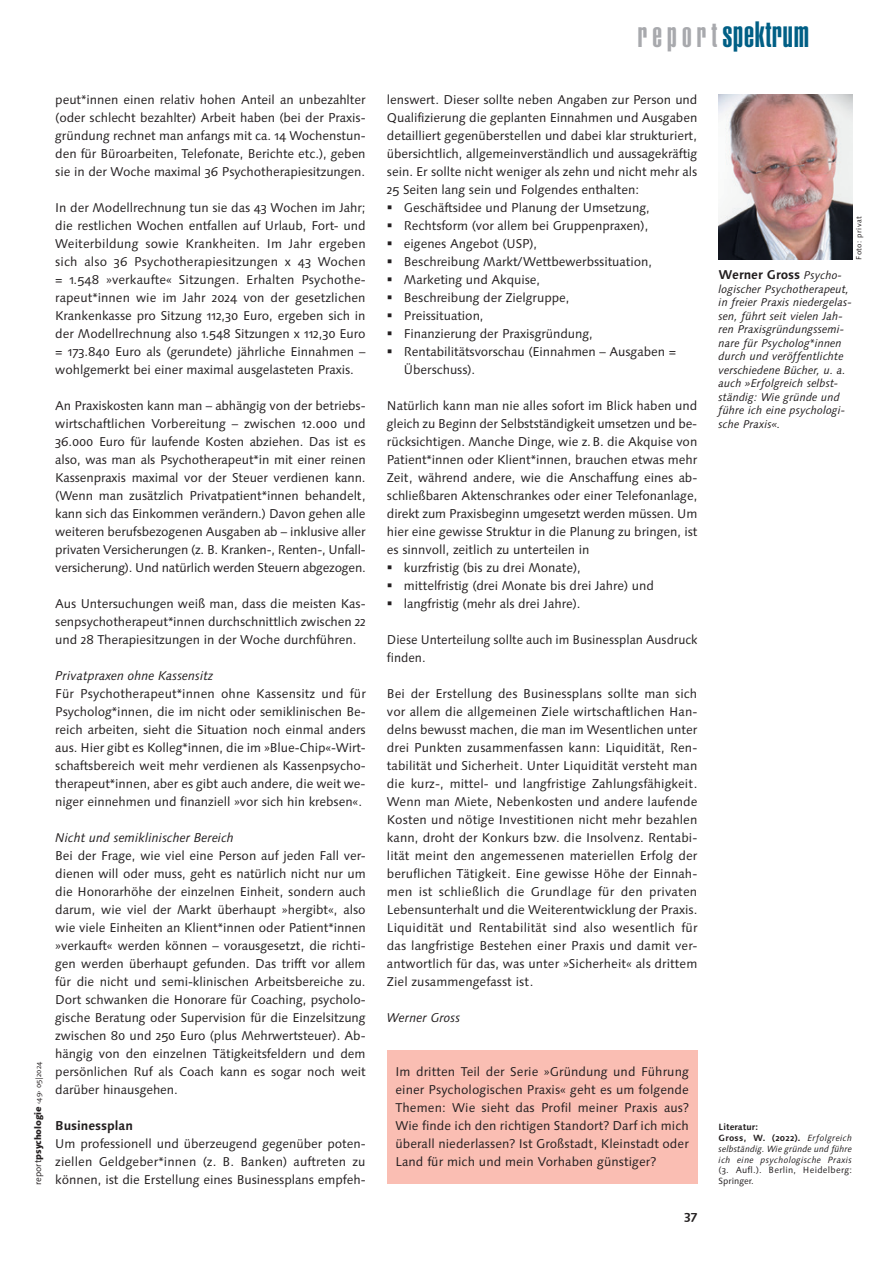
<style>
.page{position:relative;width:893px;height:1263px;background:#fff}
.page>*{position:absolute;margin:0;border:0;box-sizing:border-box;transform-origin:0 0}
.t1{font:900 extra-condensed 36px "Helvetica";letter-spacing:.02em;color:#005f85}
.t2{font:12.75px/18px "Linotype Syntax Os F";letter-spacing:-.005em;color:#231f20;text-align:justify}
.t3{font:italic 12.75px "Linotype Syntax Os F";letter-spacing:-.005em;color:#231f20}
.t4{font:700 12.75px "Linotype Syntax Os F";letter-spacing:-.005em;color:#231f20}
.t5{font:italic 11.25px/13.5px "Linotype Syntax Os F";color:#231f20}
.t6{font:italic 9px/10.8px "Linotype Syntax Os F";letter-spacing:.02em;color:#231f20}
.t7{font:9px/10.8px "Linotype Syntax Os F";letter-spacing:.025em;color:#231f20}
.t8{font:800 9px "Linotype Syntax Os F";letter-spacing:-.015em;color:#231f20}
.t9{font:7.5px "Linotype Syntax Os F";letter-spacing:.05em;color:#231f20}
.s1{font-weight:400}
.s2{font-weight:400;font-size:7.5px}
.s3{font-size:34.5px;color:#a8a9ad}
.s4{font-weight:400;font-style:italic;font-size:11.25px}
.s5{font-weight:700;font-style:normal}
</style>
<div class="page">
<div style="left:387px;top:1051px;width:310px;height:133px;background:#fabeb3"></div>
<img style="left:719px;top:94px;width:133px;height:165px">
<p class="t8" style="left:32px;top:1185px;width:125px;rotate:-90deg"><span class="s1">report</span>psychologie <span class="s2">‹49› 05|2024</span></p>
<p class="t2" style="left:55px;top:91px;width:312px">peut*innen einen relativ hohen Anteil an unbezahlter (oder schlecht bezahlter) Arbeit haben (bei der Praxis&shy;gründung rechnet man anfangs mit ca. 14 Wochenstun&shy;den für Büroarbeiten, Telefonate, Berichte etc.), geben sie in der Woche maximal 36 Psychotherapiesitzungen.</p>
<p class="t2" style="left:55px;top:199px;width:312px">In der Modellrechnung tun sie das 43 Wochen im Jahr; die restlichen Wochen entfallen auf Urlaub, Fort- und Weiterbildung sowie Krankheiten. Im Jahr ergeben sich also 36 Psychotherapiesitzungen x 43 Wochen = 1.548 »verkaufte« Sitzungen. Erhalten Psychothe&shy;rapeut*innen wie im Jahr 2024 von der gesetzlichen Krankenkasse pro Sitzung 112,30 Euro, ergeben sich in der Modellrechnung also 1.548 Sitzungen x 112,30 Euro = 173.840 Euro als (gerundete) jährliche Einnahmen – wohlgemerkt bei einer maximal ausgelasteten Praxis.</p>
<p class="t2" style="left:55px;top:397px;width:312px">An Praxiskosten kann man – abhängig von der betriebs&shy;wirtschaftlichen Vorbereitung – zwischen 12.000 und 36.000 Euro für laufende Kosten abziehen. Das ist es also, was man als Psychotherapeut*in mit einer reinen Kassenpraxis maximal vor der Steuer verdienen kann. (Wenn man zusätzlich Privatpatient*innen behandelt, kann sich das Einkommen verändern.) Davon gehen alle weiteren berufsbezogenen Ausgaben ab – inklusive aller privaten Versicherungen (z. B. Kranken-, Renten-, Unfall&shy;versicherung). Und natürlich werden Steuern abgezogen.</p>
<p class="t2" style="left:55px;top:595px;width:312px">Aus Untersuchungen weiß man, dass die meisten Kas&shy;senpsychotherapeut*innen durchschnittlich zwischen 22 und 28 Therapiesitzungen in der Woche durchführen.</p>
<p class="t3" style="left:55px;top:668px;width:160px">Privatpraxen ohne Kassensitz</p>
<p class="t2" style="left:55px;top:685px;width:312px">Für Psychotherapeut*innen ohne Kassensitz und für Psycholog*innen, die im nicht oder semiklinischen Be&shy;reich arbeiten, sieht die Situation noch einmal anders aus. Hier gibt es Kolleg*innen, die im »Blue-Chip«-Wirt&shy;schaftsbereich weit mehr verdienen als Kassenpsycho&shy;therapeut*innen, aber es gibt auch andere, die weit we&shy;niger einnehmen und finanziell »vor sich hin krebsen«.</p>
<p class="t3" style="left:55px;top:830px;width:180px">Nicht und semiklinischer Bereich</p>
<p class="t2" style="left:55px;top:847px;width:312px">Bei der Frage, wie viel eine Person auf jeden Fall ver&shy;dienen will oder muss, geht es natürlich nicht nur um die Honorarhöhe der einzelnen Einheit, sondern auch darum, wie viel der Markt überhaupt »hergibt«, also wie viele Einheiten an Klient*innen oder Patient*innen »verkauft« werden können – vorausgesetzt, die richti&shy;gen werden überhaupt gefunden. Das trifft vor allem für die nicht und semi-klinischen Arbeitsbereiche zu.<br>Dort schwanken die Honorare für Coaching, psycholo&shy;gische Beratung oder Supervision für die Einzelsitzung zwischen 80 und 250 Euro (plus Mehrwertsteuer). Ab&shy;hängig von den einzelnen Tätigkeitsfeldern und dem persönlichen Ruf als Coach kann es sogar noch weit darüber hinausgehen.</p>
<p class="t4" style="left:55px;top:1118px;width:79px">Businessplan</p>
<p class="t2" style="left:55px;top:1135px;width:312px">Um professionell und überzeugend gegenüber poten&shy;ziellen Geldgeber*innen (z. B. Banken) auftreten zu können, ist die Erstellung eines Businessplans empfeh-</p>
<h1 class="t1" style="left:638px;top:14px;width:173px"><span class="s3">report</span> spektrum</h1>
<p class="t2" style="left:387px;top:91px;width:312px">lenswert. Dieser sollte neben Angaben zur Person und</p>
<p class="t2" style="left:387px;top:109px;width:312px">Qualifizierung die geplanten Einnahmen und Ausgaben</p>
<p class="t2" style="left:387px;top:127px;width:312px">detailliert gegenüberstellen und dabei klar strukturiert,</p>
<p class="t2" style="left:387px;top:145px;width:312px">übersichtlich, allgemeinverständlich und aussagekräftig</p>
<p class="t2" style="left:387px;top:163px;width:312px">sein. Er sollte nicht weniger als zehn und nicht mehr als</p>
<p class="t2" style="left:387px;top:181px;width:254px">25 Seiten lang sein und Folgendes enthalten:</p>
<p class="t2" style="left:404px;top:199px;width:247px">Geschäftsidee und Planung der Umsetzung,</p>
<p class="t2" style="left:404px;top:217px;width:246px">Rechtsform (vor allem bei Gruppenpraxen),</p>
<p class="t2" style="left:404px;top:235px;width:135px">eigenes Angebot (USP),</p>
<p class="t2" style="left:404px;top:253px;width:250px">Beschreibung Markt/Wettbewerbssituation,</p>
<p class="t2" style="left:404px;top:271px;width:138px">Marketing und Akquise,</p>
<p class="t2" style="left:404px;top:289px;width:167px">Beschreibung der Zielgruppe,</p>
<p class="t2" style="left:404px;top:307px;width:81px">Preissituation,</p>
<p class="t2" style="left:404px;top:325px;width:190px">Finanzierung der Praxisgründung,</p>
<p class="t2" style="left:404px;top:343px;width:274px">Rentabilitätsvorschau (Einnahmen – Ausgaben =</p>
<p class="t2" style="left:404px;top:361px;width:73px">Überschuss).</p>
<p class="t2" style="left:387px;top:397px;width:312px">Natürlich kann man nie alles sofort im Blick haben und</p>
<p class="t2" style="left:387px;top:415px;width:312px">gleich zu Beginn der Selbstständigkeit umsetzen und be-</p>
<p class="t2" style="left:387px;top:433px;width:312px">rücksichtigen. Manche Dinge, wie z.B. die Akquise von</p>
<p class="t2" style="left:387px;top:451px;width:312px">Patient*innen oder Klient*innen, brauchen etwas mehr</p>
<p class="t2" style="left:387px;top:469px;width:312px">Zeit, während andere, wie die Anschaffung eines ab-</p>
<p class="t2" style="left:387px;top:487px;width:312px">schließbaren Aktenschrankes oder einer Telefonanlage,</p>
<p class="t2" style="left:387px;top:505px;width:312px">direkt zum Praxisbeginn umgesetzt werden müssen. Um</p>
<p class="t2" style="left:387px;top:523px;width:312px">hier eine gewisse Struktur in die Planung zu bringen, ist</p>
<p class="t2" style="left:387px;top:541px;width:204px">es sinnvoll, zeitlich zu unterteilen in</p>
<p class="t2" style="left:404px;top:559px;width:178px">kurzfristig (bis zu drei Monate),</p>
<p class="t2" style="left:404px;top:577px;width:251px">mittelfristig (drei Monate bis drei Jahre) und</p>
<p class="t2" style="left:404px;top:595px;width:178px">langfristig (mehr als drei Jahre).</p>
<p class="t2" style="left:387px;top:631px;width:312px">Diese Unterteilung sollte auch im Businessplan Ausdruck finden.</p>
<p class="t2" style="left:387px;top:685px;width:312px">Bei der Erstellung des Businessplans sollte man sich vor allem die allgemeinen Ziele wirtschaftlichen Han&shy;delns bewusst machen, die man im Wesentlichen unter drei Punkten zusammenfassen kann: Liquidität, Ren&shy;tabilität und Sicherheit. Unter Liquidität versteht man die kurz-, mittel- und langfristige Zahlungsfähigkeit.<br>Wenn man Miete, Nebenkosten und andere laufende Kosten und nötige Investitionen nicht mehr bezahlen kann, droht der Konkurs bzw. die Insolvenz. Rentabi&shy;lität meint den angemessenen materiellen Erfolg der beruflichen Tätigkeit. Eine gewisse Höhe der Einnah&shy;men ist schließlich die Grundlage für den privaten Lebensunterhalt und die Weiterentwicklung der Praxis.<br>Liquidität und Rentabilität sind also wesentlich für das langfristige Bestehen einer Praxis und damit ver&shy;antwortlich für das, was unter »Sicherheit« als drittem Ziel zusammengefasst ist.</p>
<p class="t3" style="left:387px;top:1010px;width:75px">Werner Gross</p>
<p class="t2" style="left:395px;top:1063px;width:295px">Im dritten Teil der Serie »Gründung und Führung einer Psychologischen Praxis« geht es um folgende Themen: Wie sieht das Profil meiner Praxis aus?<br>Wie finde ich den richtigen Standort? Darf ich mich überall niederlassen? Ist Großstadt, Kleinstadt oder Land für mich und mein Vorhaben günstiger?</p>
<p class="t4" style="left:684px;top:1208px;width:15px">37</p>
<p class="t9" style="left:855px;top:260px;width:45px;rotate:-90deg">Foto: privat</p>
<p class="t4" style="left:719px;top:267px;width:125px">Werner Gross <span class="s4">Psycho-</span></p>
<p class="t5" style="left:719px;top:282px;width:135px">logischer Psychotherapeut, in freier Praxis niedergelas&shy;sen, führt seit vielen Jah&shy;ren Praxisgründungssemi&shy;nare für Psycholog*innen durch und veröffentlichte verschiedene Bücher, u. a. auch »Erfolgreich selbst&shy;ständig: Wie gründe und führe ich eine psychologi&shy;sche Praxis«.</p>
<p class="t6" style="left:719px;top:1122px;width:135px"><span class="s5">Literatur:<br>Gross, W. (2022).</span> Erfolgreich selbständig. Wie gründe und führe ich eine psychologische Praxis</p>
<p class="t7" style="left:719px;top:1165px;width:135px">(3. Aufl.). Berlin, Heidelberg:<br>Springer.</p>
</div>
